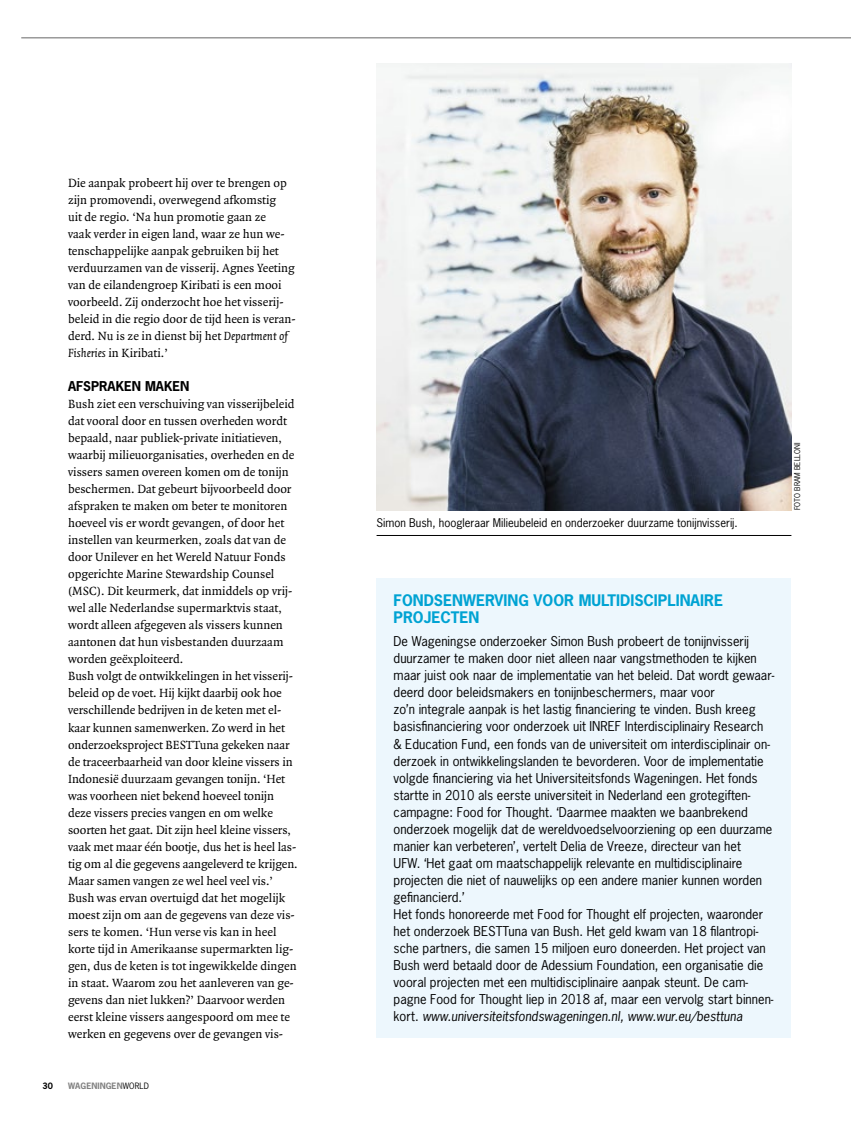
<style>
.page{position:relative;width:851px;height:1127px;background:#fff}
.page>*{position:absolute;margin:0;border:0;box-sizing:border-box;transform-origin:0 0}
.t1{font:700 15px/17px "News Gothic Std";color:#00a3d3}
.t2{font:12.75px/17px "Quadraat OT";color:#000}
.t3{font:12.75px/17px "News Gothic Std";color:#000}
.t4{font:700 12.75px "News Gothic Std";color:#000}
.t5{font:11.25px "News Gothic Std";color:#000}
.t6{font:700 8.25px "News Gothic Std";letter-spacing:.01em;color:#818181}
.t7{font:700 8.25px "News Gothic Std";color:#000}
.t8{font:7.5px "News Gothic Std";color:#000}
.s1{font-style:italic}
.s2{font-weight:400;color:#000}
</style>
<div class="page">
<img style="left:376px;top:64px;width:415px;height:446px">
<div style="left:376px;top:578px;width:415px;height:459px;background:#edf7fd"></div>
<hr style="left:376px;top:535px;width:415px;height:1px;background:#000">
<svg style="left:21px;top:37px;width:829px;height:2px;background:#b2b2b2"></svg>
<p class="t2" style="left:68px;top:175px;width:229px">Die aanpak probeert hij over te brengen op zijn promovendi, overwegend afkomstig<br>uit de regio. ‘Na hun promotie gaan ze<br>vaak verder in eigen land, waar ze hun we&shy;tenschappelijke aanpak gebruiken bij het verduurzamen van de visserij. Agnes Yeeting van de eilandengroep Kiribati is een mooi voorbeeld. Zij onderzocht hoe het visserij&shy;beleid in die regio door de tijd heen is veran&shy;derd. Nu is ze in dienst bij het <span class="s1">Department of Fisheries</span> in Kiribati.’</p>
<p class="t4" style="left:68px;top:378px;width:123px">AFSPRAKEN MAKEN</p>
<p class="t2" style="left:68px;top:396px;width:231px">Bush ziet een verschuiving van visserijbeleid dat vooral door en tussen overheden wordt bepaald, naar publiek-private initiatieven, waarbij milieuorganisaties, overheden en de vissers samen overeen komen om de tonijn beschermen. Dat gebeurt bijvoorbeeld door afspraken te maken om beter te monitoren hoeveel vis er wordt gevangen, of door het instellen van keurmerken, zoals dat van de door Unilever en het Wereld Natuur Fonds opgerichte Marine Stewardship Counsel (MSC). Dit keurmerk, dat inmiddels op vrij&shy;wel alle Nederlandse supermarktvis staat, wordt alleen afgegeven als vissers kunnen aantonen dat hun visbestanden duurzaam worden geëxploiteerd.<br>Bush volgt de ontwikkelingen in het visserij&shy;beleid op de voet. Hij kijkt daarbij ook hoe verschillende bedrijven in de keten met el&shy;kaar kunnen samenwerken. Zo werd in het onderzoeksproject BESTTuna gekeken naar de traceerbaarheid van door kleine vissers in Indonesië duurzaam gevangen tonijn. ‘Het was voorheen niet bekend hoeveel tonijn deze vissers precies vangen en om welke soorten het gaat. Dit zijn heel kleine vissers, vaak met maar één bootje, dus het is heel las&shy;tig om al die gegevens aangeleverd te krijgen.<br>Maar samen vangen ze wel heel veel vis.’ Bush was ervan overtuigd dat het mogelijk moest zijn om aan de gegevens van deze vis&shy;sers te komen. ‘Hun verse vis kan in heel korte tijd in Amerikaanse supermarkten lig&shy;gen, dus de keten is tot ingewikkelde dingen in staat. Waarom zou het aanleveren van ge&shy;gevens dan niet lukken?’ Daarvoor werden eerst kleine vissers aangespoord om mee te werken en gegevens over de gevangen vis-</p>
<p class="t7" style="left:43px;top:1080px;width:12px">30</p>
<p class="t6" style="left:68px;top:1080px;width:82px">WAGENINGEN<span class="s2">WORLD</span></p>
<p class="t5" style="left:376px;top:516px;width:363px">Simon Bush, hoogleraar Milieubeleid en onderzoeker duurzame tonijnvisserij.</p>
<p class="t8" style="left:792px;top:510px;width:69px;rotate:-90deg">FOTO BRAM BELLONI</p>
<p class="t1" style="left:393px;top:591px;width:331px">FONDSENWERVING VOOR MULTIDISCIPLINAIRE<br>PROJECTEN</p>
<p class="t3" style="left:393px;top:633px;width:382px">De Wageningse onderzoeker Simon Bush probeert de tonijnvisserij duurzamer te maken door niet alleen naar vangstmethoden te kijken maar juist ook naar de implementatie van het beleid. Dat wordt gewaar&shy;deerd door beleidsmakers en tonijnbeschermers, maar voor<br>zo’n integrale aanpak is het lastig financiering te vinden. Bush kreeg basisfinanciering voor onderzoek uit INREF Interdisciplinairy Research &amp; Education Fund, een fonds van de universiteit om interdisciplinair on&shy;derzoek in ontwikkelingslanden te bevorderen. Voor de implementatie volgde financiering via het Universiteitsfonds Wageningen. Het fonds startte in 2010 als eerste universiteit in Nederland een grotegiften&shy;campagne: Food for Thought. ‘Daarmee maakten we baanbrekend onderzoek mogelijk dat de wereldvoedselvoorziening op een duurzame manier kan verbeteren’, vertelt Delia de Vreeze, directeur van het<br>UFW. ‘Het gaat om maatschappelijk relevante en multidisciplinaire projecten die niet of nauwelijks op een andere manier kunnen worden gefinancierd.’<br>Het fonds honoreerde met Food for Thought elf projecten, waaronder het onderzoek BESTTuna van Bush. Het geld kwam van 18 filantropi&shy;sche partners, die samen 15 miljoen euro doneerden. Het project van Bush werd betaald door de Adessium Foundation, een organisatie die vooral projecten met een multidisciplinaire aanpak steunt. De cam&shy;pagne Food for Thought liep in 2018 af, maar een vervolg start binnen&shy;kort. <span class="s1">www.universiteitsfondswageningen.nl, www.wur.eu/besttuna</span></p>
</div>
